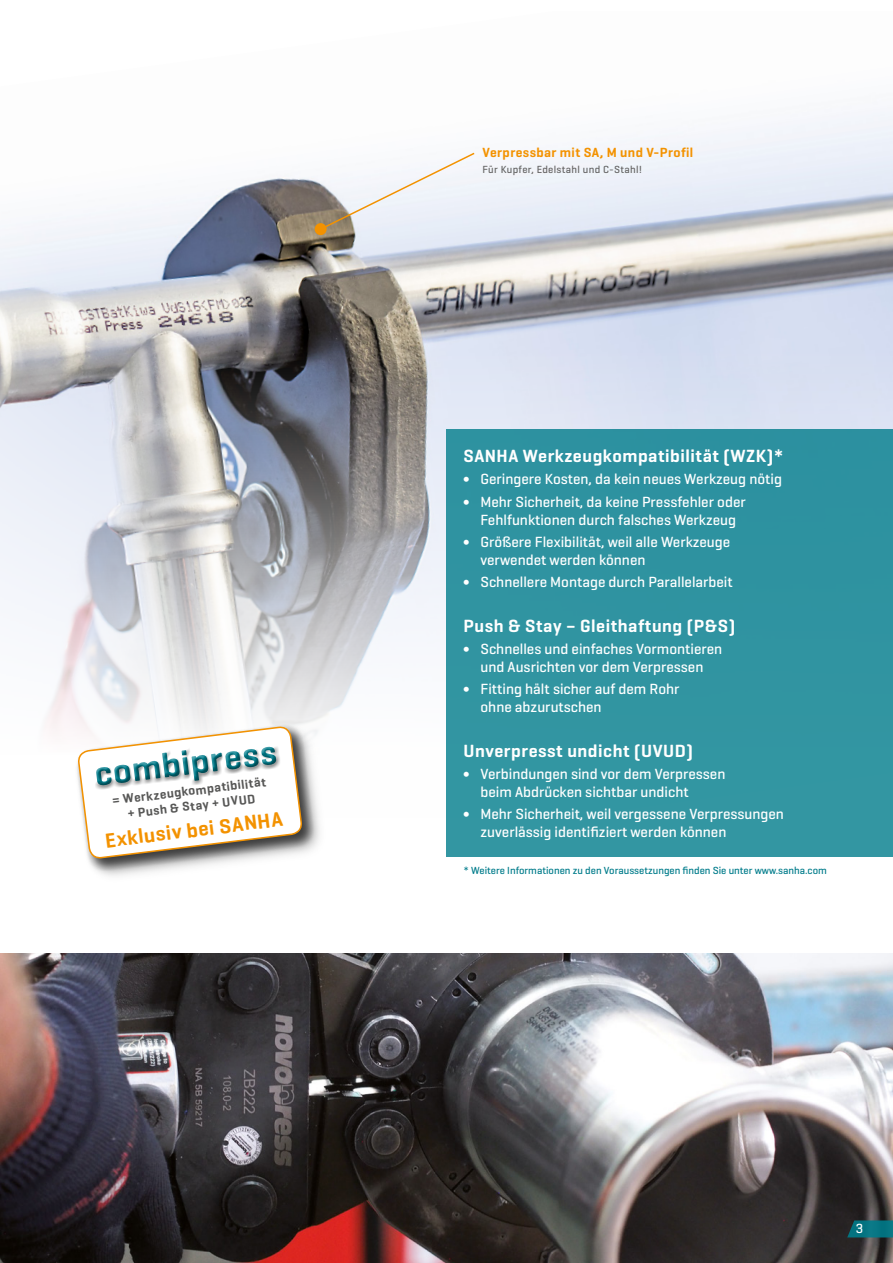
<style>
.page{position:relative;width:893px;height:1263px;background:#fff}
.page>*{position:absolute;margin:0;border:0;box-sizing:border-box;transform-origin:0 0}
.t1{font:600 20.85px "Geogrotesque";color:#f39200}
.t2{font:600 18px "Geogrotesque";letter-spacing:.03em;color:#fff}
.t3{font:500 15px/18px "Geogrotesque";color:#fff}
.t4{font:600 13.5px "Geogrotesque";letter-spacing:.03em;color:#f39200}
.t5{font:500 13.5px "Geogrotesque";color:#fff}
.t6{font:600 13.05px/15.1px "Geogrotesque";color:#575756;text-align:center}
.t7{font:500 10.5px "Geogrotesque";color:#007c8b}
.t8{font:500 10.5px "Geogrotesque";letter-spacing:.03em;color:#646363}
</style>
<div class="page">
<img style="left:0;top:111px;width:893px;height:621px">
<div style="left:446px;top:429px;width:447px;height:427px;background:#3094a1"></div>
<svg style="left:319px;top:151px;width:157px;height:80px"></svg>
<div style="left:315px;top:223px;width:12px;height:12px;background:#f39200;border-radius:50%"></div>
<div style="left:74px;top:723px;width:254px;height:161px;background:#fff"></div>
<svg style="left:76px;top:725px;width:238px;height:128px"></svg>
<svg style="left:78px;top:712px;width:224px;height:161px"></svg>
<img style="left:0;top:954px;width:893px;height:309px">
<svg style="left:847px;top:1220px;width:46px;height:17px"></svg>
<p class="t6" style="left:111px;top:793px;width:156px;rotate:-7deg">= Werkzeugkompatibilität + Push &amp; Stay + UVUD</p>
<h1 class="t1" style="left:104px;top:827px;width:179px;rotate:-7deg">Exklusiv bei SANHA</h1>
<p class="t4" style="left:483px;top:144px;width:212px">Verpressbar mit SA, M und V-Profil</p>
<p class="t8" style="left:483px;top:163px;width:161px">Für Kupfer, Edelstahl und C-Stahl!</p>
<p class="t2" style="left:463px;top:445px;width:321px">SANHA Werkzeugkompatibilität (WZK)*</p>
<p class="t3" style="left:463px;top:468px;width:320px;line-height:22.2px">∫ Geringere Kosten, da kein neues Werkzeug nötig ∫ Mehr Sicherheit, da keine Pressfehler oder</p>
<p class="t3" style="left:463px;top:508px;width:274px;line-height:22.2px;text-indent:17px">Fehlfunktionen durch falsches Werkzeug ∫ Größere Flexibilität, weil alle Werkzeuge</p>
<p class="t3" style="left:463px;top:548px;width:271px;line-height:22.2px;text-indent:17px">verwendet werden können<br>∫ Schnellere Montage durch Parallelarbeit</p>
<p class="t2" style="left:463px;top:614px;width:273px">Push &amp; Stay – Gleithaftung (P&amp;S)</p>
<p class="t3" style="left:463px;top:639px;width:260px;text-align:center">∫ Schnelles und einfaches Vormontieren und Ausrichten vor dem Verpressen</p>
<p class="t3" style="left:480px;top:680px;width:201px;text-indent:-17px">∫ Fitting hält sicher auf dem Rohr ohne abzurutschen</p>
<p class="t2" style="left:463px;top:739px;width:231px">Unverpresst undicht (UVUD)</p>
<p class="t3" style="left:480px;top:764px;width:246px;text-indent:-17px">∫ Verbindungen sind vor dem Verpressen beim Abdrücken sichtbar undicht</p>
<p class="t3" style="left:480px;top:805px;width:305px;text-indent:-17px">∫ Mehr Sicherheit, weil vergessene Verpressungen zuverlässig identifiziert werden können</p>
<p class="t7" style="left:463px;top:864px;width:365px">* Weitere Informationen zu den Voraussetzungen finden Sie unter www.sanha.com</p>
<p class="t5" style="left:856px;top:1220px;width:9px">3</p>
</div>
